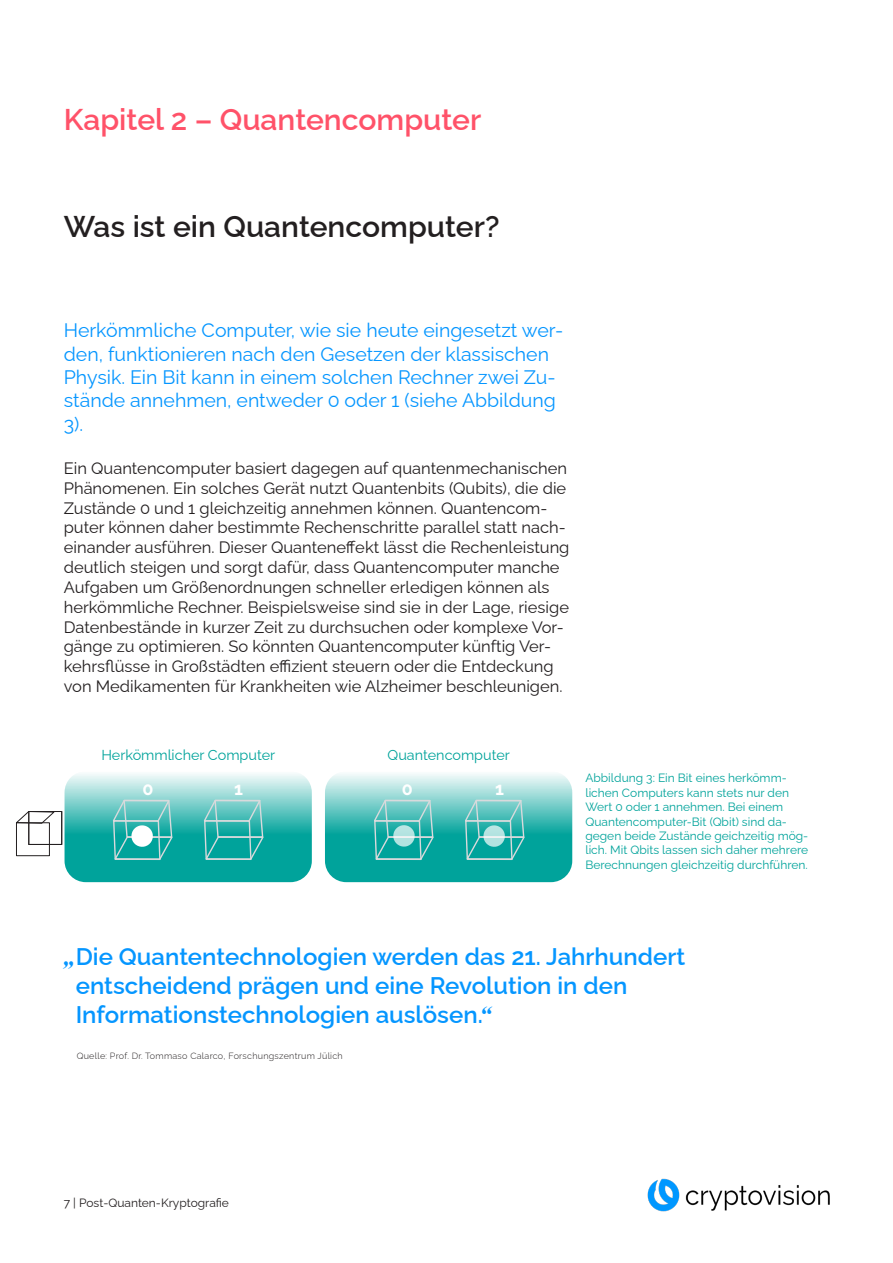
<style>
.page{position:relative;width:893px;height:1263px;background:#fff}
.page>*{position:absolute;margin:0;border:0;box-sizing:border-box;transform-origin:0 0}
.NEU_H1{font:600 30px "Raleway";color:#231f20}
.t1{font:600 30px "Raleway";color:#ff5269}
.NEU_Zitat{font:600 24px/28.8px "Raleway";color:#0596ff}
.NEU_Intro{font:19.5px/23.4px "Raleway";color:#0596ff}
.NEU_Fließtext{font:700 18px "Raleway";color:#fff}
.NEU_Fließtext-2{font:16.5px/19.8px "Raleway";color:#231f20}
.NEU_Fließtext-3{font:14.4px "Raleway";color:#00a39b}
.NEU_BU{font:12px/14.4px "Raleway";color:#00a39b}
.NEU_Fließtext-4{font:12px "Raleway";color:#231f20}
.NEU_Quelle{font:300 9px "Raleway";letter-spacing:.03em;color:#231f20}
.s1{font-family:"Times New Roman";font-weight:700;font-style:italic}
</style>
<div class="page">
<img style="left:647px;top:1178px;width:183px;height:34px">
<svg style="left:65px;top:771px;width:247px;height:111px;background:#55c1bc"></svg>
<svg style="left:325px;top:771px;width:247px;height:111px;background:#55c1bc"></svg>
<svg style="left:202px;top:798px;width:63px;height:63px;background:#47b8b3"></svg>
<svg style="left:111px;top:798px;width:63px;height:63px;background:#5bc0bb"></svg>
<svg style="left:372px;top:798px;width:63px;height:63px;background:#55bdb8"></svg>
<svg style="left:463px;top:798px;width:63px;height:63px;background:#55bdb8"></svg>
<div style="left:16px;top:823px;width:33px;height:33px;border:1px solid #231f20"></div>
<div style="left:29px;top:811px;width:33px;height:33px;border:1px solid #231f20"></div>
<svg style="left:16px;top:811px;width:38px;height:12px"></svg>
<p class="t1" style="left:64px;top:96px;width:419px">Kapitel 2 – Quantencomputer</p>
<p class="NEU_H1" style="left:64px;top:202px;width:437px">Was ist ein Quantencomputer?</p>
<p class="NEU_Intro" style="left:64px;top:316px;width:501px">Herkömmliche Computer, wie sie heute eingesetzt wer&shy;den, funktionieren nach den Gesetzen der klassischen Physik. Ein Bit kann in einem solchen Rechner zwei Zu&shy;stände annehmen, entweder 0 oder 1 (siehe Abbildung 3).</p>
<p class="NEU_Fließtext-2" style="left:64px;top:456px;width:507px">Ein Quantencomputer basiert dagegen auf quantenmechanischen Phänomenen. Ein solches Gerät nutzt Quantenbits (Qubits), die die Zustände 0 und 1 gleichzeitig annehmen können. Quantencom&shy;puter können daher bestimmte Rechenschritte parallel statt nach&shy;einander ausführen. Dieser Quanteneffekt lässt die Rechenleistung deutlich steigen und sorgt dafür, dass Quantencomputer manche Aufgaben um Größenordnungen schneller erledigen können als herkömmliche Rechner. Beispielsweise sind sie in der Lage, riesige Datenbestände in kurzer Zeit zu durchsuchen oder komplexe Vor&shy;gänge zu optimieren. So könnten Quantencomputer künftig Ver&shy;kehrsflüsse in Großstädten effizient steuern oder die Entdeckung von Medikamenten für Krankheiten wie Alzheimer beschleunigen.</p>
<p class="NEU_Fließtext-3" style="left:101px;top:743px;width:175px">Herkömmlicher Computer</p>
<p class="NEU_Fließtext-3" style="left:388px;top:743px;width:124px">Quantencomputer</p>
<p class="NEU_Fließtext" style="left:143px;top:778px;width:13px">0</p>
<p class="NEU_Fließtext" style="left:234px;top:778px;width:10px">1</p>
<p class="NEU_Fließtext" style="left:402px;top:778px;width:13px">0</p>
<p class="NEU_Fließtext" style="left:495px;top:778px;width:10px">1</p>
<p class="NEU_BU" style="left:585px;top:770px;width:224px">Abbildung 3: Ein Bit eines herkömm&shy;lichen Computers kann stets nur den Wert 0 oder 1 annehmen. Bei einem Quantencomputer-Bit (Qbit) sind da&shy;gegen beide Zustände geichzeitig mög&shy;lich. Mit Qbits lassen sich daher mehrere Berechnungen gleichzeitig durchführen.</p>
<p class="NEU_Zitat" style="left:76px;top:940px;width:611px;text-indent:-12px"><span class="s1">„</span>Die Quantentechnologien werden das 21. Jahrhundert entscheidend prägen und eine Revolution in den<br>Informationstechnologien auslösen.<span class="s1">“</span></p>
<p class="NEU_Quelle" style="left:77px;top:1048px;width:268px">Quelle: Prof. Dr. Tommaso Calarco, Forschungszentrum Jülich</p>
<p class="NEU_Fließtext-4" style="left:64px;top:1193px;width:167px">7 | Post-Quanten-Kryptografie</p>
</div>
